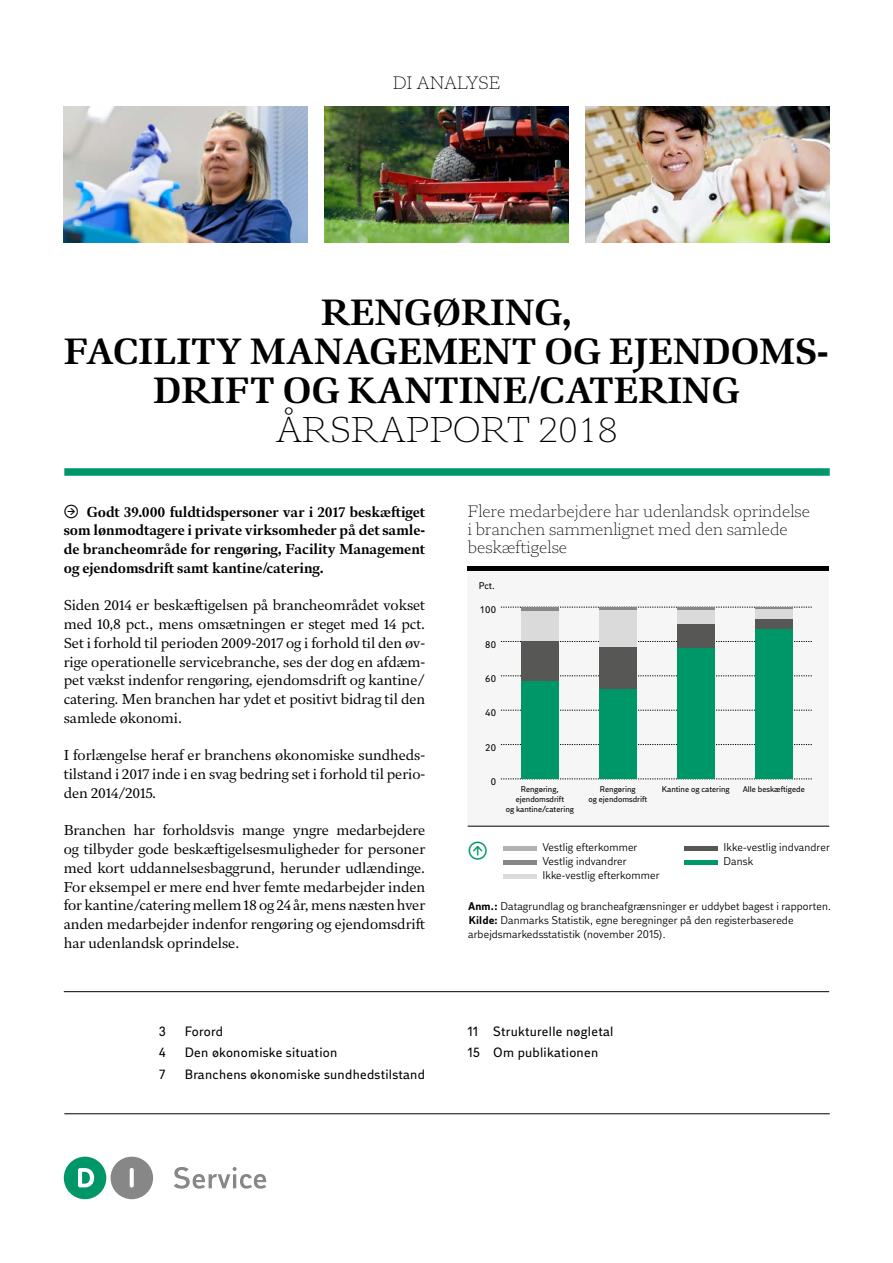
<style>
.page{position:relative;width:893px;height:1263px;background:#fff}
.page>*{position:absolute;margin:0;border:0;box-sizing:border-box;transform-origin:0 0}
.t1{font:700 36px/39px "DI Serif";color:#000;text-align:center}
.t2{font:300 36px "DI Serif";color:#000}
.t3{font:21px "DI Stuff";color:#009768}
.t4{font:300 18px "DI Serif";color:#000}
.t5{font:300 16.5px/18px "DI Serif";letter-spacing:.01em;color:#000}
.t6{font:14.25px/18.8px "DI Serif";color:#000;text-align:justify}
.t7{font:700 14.25px/18.8px "DI Serif";color:#000;text-align:justify}
.t8{font:13.5px/21.9px "DI Sans";letter-spacing:.02em;color:#000}
.t9{font:11.25px/14.2px "DI Sans";letter-spacing:.01em;color:#000}
.t10{font:9.75px "DI Sans";color:#000}
.t11{font:8.4px/9.8px "DI Sans";color:#000;text-align:center}
.s1{font-family:"DI Stuff";font-weight:400;font-size:15.75px}
.s2{font-weight:700}
</style>
<div class="page">
<div style="left:64px;top:468px;width:766px;height:8px;background:#009768"></div>
<img style="left:325px;top:106px;width:243px;height:136px">
<img style="left:586px;top:106px;width:243px;height:136px">
<svg style="left:174px;top:1167px;width:92px;height:21px"></svg>
<div style="left:64px;top:1157px;width:42px;height:42px;background:#009768;border-radius:50%"></div>
<div style="left:111px;top:1157px;width:42px;height:42px;background:#878787;border-radius:50%"></div>
<svg style="left:130px;top:1168px;width:4px;height:19px"></svg>
<svg style="left:78px;top:1168px;width:16px;height:19px"></svg>
<hr style="left:64px;top:991px;width:765px;height:1px;background:#000">
<hr style="left:64px;top:1113px;width:766px;height:1px;background:#000">
<div style="left:468px;top:566px;width:361px;height:260px;background:#f6f6f6"></div>
<hr style="left:468px;top:566px;width:361px;height:4px;background:#000">
<hr style="left:468px;top:826px;width:361px;height:1px;background:#000">
<svg style="left:501px;top:779px;width:311px;height:1px"></svg>
<svg style="left:501px;top:744px;width:311px;height:1px"></svg>
<svg style="left:501px;top:710px;width:311px;height:1px"></svg>
<svg style="left:501px;top:675px;width:311px;height:1px"></svg>
<svg style="left:501px;top:641px;width:311px;height:1px"></svg>
<svg style="left:501px;top:607px;width:311px;height:1px"></svg>
<hr style="left:521px;top:607px;width:38px;height:3px;background:#878787">
<hr style="left:599px;top:607px;width:37px;height:3px;background:#878787">
<hr style="left:677px;top:607px;width:37px;height:3px;background:#878787">
<hr style="left:755px;top:607px;width:37px;height:2px;background:#878787">
<div style="left:521px;top:610px;width:38px;height:31px;background:#dadada"></div>
<div style="left:599px;top:610px;width:37px;height:37px;background:#dadada"></div>
<div style="left:677px;top:610px;width:37px;height:14px;background:#dadada"></div>
<div style="left:755px;top:609px;width:37px;height:10px;background:#dadada"></div>
<div style="left:521px;top:641px;width:38px;height:40px;background:#575756"></div>
<div style="left:599px;top:647px;width:37px;height:42px;background:#575756"></div>
<div style="left:677px;top:624px;width:37px;height:24px;background:#575756"></div>
<div style="left:755px;top:619px;width:37px;height:10px;background:#575756"></div>
<div style="left:521px;top:681px;width:38px;height:98px;background:#009768"></div>
<div style="left:599px;top:689px;width:37px;height:90px;background:#009768"></div>
<div style="left:677px;top:648px;width:37px;height:131px;background:#009768"></div>
<div style="left:755px;top:629px;width:37px;height:150px;background:#009768"></div>
<img style="left:64px;top:106px;width:243px;height:136px">
<hr style="left:503px;top:846px;width:33px;height:4px;background:#b3b2b2">
<div style="left:503px;top:860px;width:33px;height:5px;background:#878787"></div>
<div style="left:503px;top:874px;width:33px;height:5px;background:#dadada"></div>
<hr style="left:685px;top:846px;width:33px;height:4px;background:#575756">
<div style="left:685px;top:860px;width:33px;height:5px;background:#009768"></div>
<p class="t4" style="left:393px;top:72px;width:109px">DI ANALYSE</p>
<h1 class="t1" style="left:64px;top:293px;width:766px">RENGØRING,<br>FACILITY MANAGEMENT OG EJENDOMS-<br>DRIFT OG KANTINE/CATERING</h1>
<h1 class="t2" style="left:275px;top:408px;width:344px">ÅRSRAPPORT 2018</h1>
<p class="t7" style="left:64px;top:502px;width:363px"><span class="s1">&gt;</span> Godt 39.000 fuldtidspersoner var i 2017 beskæftiget som lønmodtagere i private virksomheder på det samle&shy;de brancheområde for rengøring, Facility Management og ejendomsdrift samt kantine/catering.</p>
<p class="t6" style="left:64px;top:596px;width:363px">Siden 2014 er beskæftigelsen på brancheområdet vokset med 10,8 pct., mens omsætningen er steget med 14 pct.<br>Set i forhold til perioden 2009-2017 og i forhold til den øv&shy;rige operationelle servicebranche, ses der dog en afdæm&shy;pet vækst indenfor rengøring, ejendomsdrift og kantine/ catering. Men branchen har ydet et positivt bidrag til den samlede økonomi.</p>
<p class="t6" style="left:64px;top:746px;width:363px">I forlængelse heraf er branchens økonomiske sundheds&shy;tilstand i 2017 inde i en svag bedring set i forhold til perio&shy;den 2014/2015.</p>
<p class="t6" style="left:64px;top:821px;width:363px">Branchen har forholdsvis mange yngre medarbejdere og tilbyder gode beskæftigelsesmuligheder for personer med kort uddannelsesbaggrund, herunder udlændinge.<br>For eksempel er mere end hver femte medarbejder inden for kantine/catering mellem 18 og 24 år, mens næsten hver anden medarbejder indenfor rengøring og ejendomsdrift har udenlandsk oprindelse.</p>
<p class="t8" style="left:159px;top:1020px;width:8px">3</p>
<p class="t8" style="left:185px;top:1020px;width:40px">Forord</p>
<p class="t8" style="left:159px;top:1042px;width:8px">4</p>
<p class="t8" style="left:185px;top:1042px;width:154px">Den økonomiske situation</p>
<p class="t8" style="left:159px;top:1064px;width:8px">7</p>
<p class="t8" style="left:185px;top:1064px;width:242px">Branchens økonomiske sundhedstilstand</p>
<p class="t5" style="left:468px;top:502px;width:344px">Flere medarbejdere har udenlandsk oprindelse i branchen sammenlignet med den samlede beskæftigelse</p>
<p class="t10" style="left:479px;top:580px;width:17px">Pct.</p>
<p class="t10" style="left:480px;top:604px;width:18px">100</p>
<p class="t10" style="left:485px;top:639px;width:12px">80</p>
<p class="t10" style="left:485px;top:673px;width:12px">60</p>
<p class="t10" style="left:485px;top:707px;width:12px">40</p>
<p class="t10" style="left:485px;top:742px;width:12px">20</p>
<p class="t10" style="left:491px;top:776px;width:7px">0</p>
<p class="t11" style="left:506px;top:785px;width:70px">Rengøring, ejendomsdrift<br>og kantine/catering</p>
<p class="t11" style="left:600px;top:785px;width:37px">Rengøring</p>
<p class="t11" style="left:662px;top:785px;width:69px">Kantine og catering</p>
<p class="t11" style="left:743px;top:785px;width:64px">Alle beskæftigede</p>
<p class="t11" style="left:588px;top:794px;width:60px">og ejendomsdrift</p>
<h2 class="t3" style="left:468px;top:837px;width:22px">≤</h2>
<p class="t9" style="left:542px;top:840px;width:119px">Vestlig efterkommer<br>Vestlig indvandrer<br>Ikke-vestlig efterkommer</p>
<p class="t9" style="left:723px;top:840px;width:108px">Ikke-vestlig indvandrer<br>Dansk</p>
<p class="t9" style="left:468px;top:899px;width:364px"><span class="s2">Anm.:</span> Datagrundlag og brancheafgrænsninger er uddybet bagest i rapporten.<br><span class="s2">Kilde:</span> Danmarks Statistik, egne beregninger på den registerbaserede arbejdsmarkedsstatistik (november 2015).</p>
<p class="t8" style="left:468px;top:1020px;width:147px">11 Strukturelle nøgletal<br>15 Om publikationen</p>
</div>
